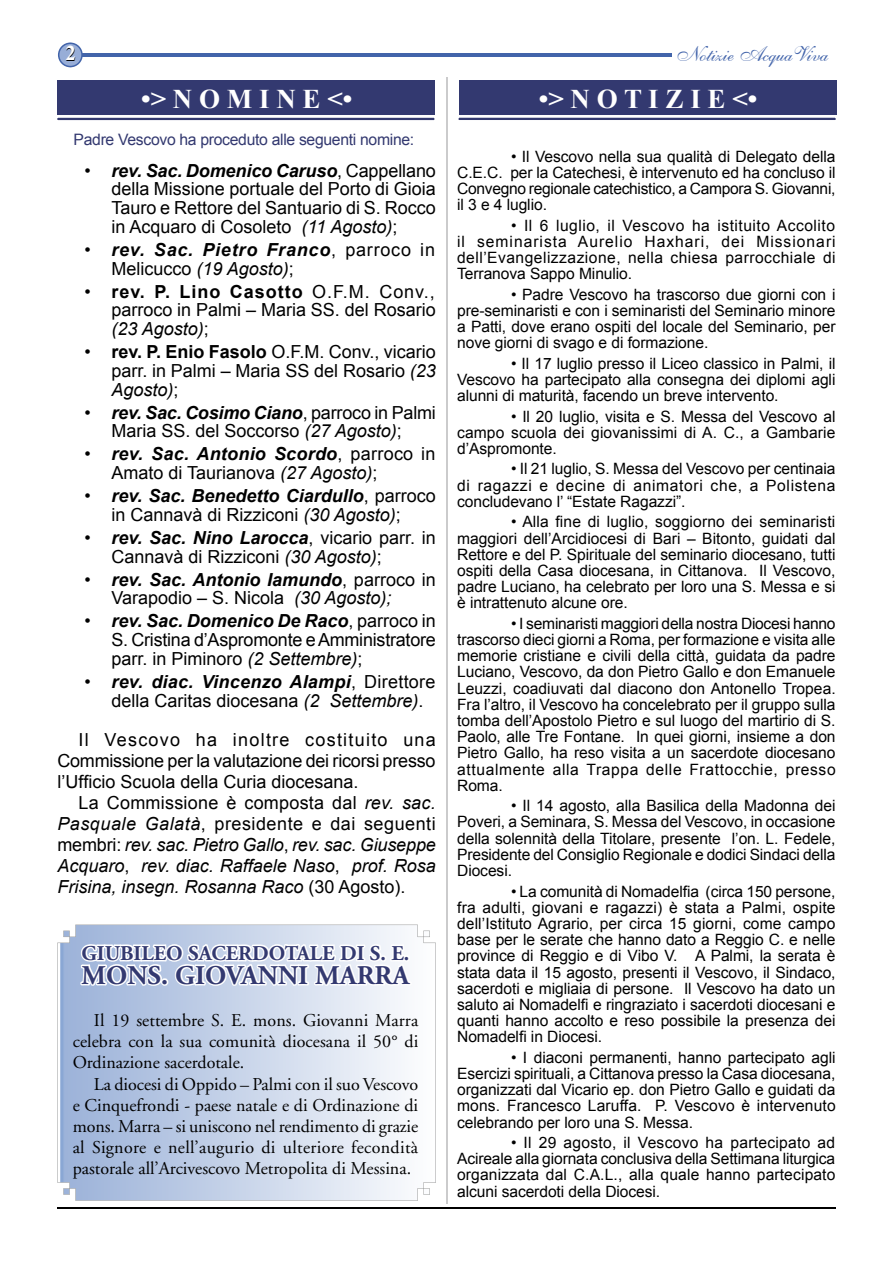
<style>
.page{position:relative;width:893px;height:1263px;background:#fff}
.page>*{position:absolute;margin:0;border:0;box-sizing:border-box;transform-origin:0 0}
.t1{font:700 27px "Times New Roman";color:#fff}
.t2{font:700 27px "Adobe Garamond";color:#333970}
.t3{font:700 21px "Adobe Garamond";color:#333970}
.t4{font:21px "English 111 Vivace BT";color:#4264aa}
.t5{font:700 21px "Times New Roman";color:#000}
.t6{font:18px/18.8px "Arial";color:#000;text-align:justify}
.t7{font:18px/21px "Adobe Garamond";color:#000;text-align:justify}
.t8{font:italic 18px/21px "Arial";color:#000;text-align:justify}
.t9{font:15.75px "Arial";letter-spacing:-.02em;color:#333970}
.t10{font:15.6px/16.2px "Arial";letter-spacing:-.005em;color:#000;text-align:justify}
.s1{font-weight:700;font-style:italic}
.s2{font-style:italic}
.s3{font-weight:700}
.s4{font-style:normal}
</style>
<div class="page">
<svg style="left:57px;top:925px;width:379px;height:276px"></svg>
<hr style="left:82px;top:53px;width:590px;height:3px;background:#4264aa">
<svg style="left:58px;top:43px;width:25px;height:24px"></svg>
<div style="left:57px;top:81px;width:378px;height:34px;background:#333970"></div>
<hr style="left:57px;top:117px;width:378px;height:4px;background:#333970">
<hr style="left:57px;top:120px;width:378px;height:2px;background:#fff">
<hr style="left:57px;top:116px;width:378px;height:2px;background:#fff">
<hr style="left:446px;top:78px;width:2px;height:1126px;background:#cbcbcc">
<hr style="left:57px;top:1208px;width:779px;height:1px;background:#000">
<div style="left:459px;top:81px;width:378px;height:34px;background:#333970"></div>
<hr style="left:458px;top:117px;width:378px;height:4px;background:#333970">
<hr style="left:458px;top:120px;width:378px;height:2px;background:#fff">
<hr style="left:458px;top:116px;width:378px;height:2px;background:#fff">
<svg style="left:79px;top:924px;width:332px;height:64px"></svg>
<h2 class="t5" style="left:66px;top:40px;width:12px">2</h2>
<h2 class="t4" style="left:677px;top:41px;width:153px">Notizie AcquaViva</h2>
<h1 class="t1" style="left:141px;top:80px;width:212px">•&gt; N O M I N E &lt;•</h1>
<p class="t9" style="left:74px;top:129px;width:342px">Padre Vescovo ha proceduto alle seguenti nomine:</p>
<p class="t6" style="left:111px;top:161px;width:326px;text-indent:-27px">• <span class="s1">rev. Sac. Domenico Caruso</span>, Cappellano della Missione portuale del Porto di Gioia Tauro e Rettore del Santuario di S. Rocco in Acquaro di Cosoleto <span class="s2">(11 Agosto)</span>;</p>
<p class="t6" style="left:111px;top:240px;width:325px;text-indent:-27px">• <span class="s1">rev. Sac. Pietro Franco</span>, parroco in<br>Melicucco <span class="s2">(19 Agosto)</span>;</p>
<p class="t6" style="left:111px;top:282px;width:326px;text-indent:-27px">• <span class="s3">rev. P. Lino Casotto</span> O.F.M. Conv., parroco in Palmi – Maria SS. del Rosario <span class="s2">(23 Agosto)</span>;</p>
<p class="t6" style="left:111px;top:343px;width:326px;text-indent:-27px">• <span class="s3">rev. P. Enio Fasolo</span> O.F.M. Conv., vicario parr. in Palmi – Maria SS del Rosario <span class="s2">(23<br>Agosto)</span>;</p>
<p class="t6" style="left:84px;top:403px;width:353px;text-align:center">• <span class="s1">rev. Sac. Cosimo Ciano</span>, parroco in Palmi<br>Maria SS. del Soccorso <span class="s2">(27 Agosto)</span>;</p>
<p class="t6" style="left:111px;top:445px;width:326px;text-indent:-27px">• <span class="s1">rev. Sac. Antonio Scordo</span>, parroco in<br>Amato di Taurianova <span class="s2">(27 Agosto)</span>;</p>
<p class="t6" style="left:84px;top:487px;width:353px;text-align:center">• <span class="s1">rev. Sac. Benedetto Ciardullo</span>, parroco in Cannavà di Rizziconi <span class="s2">(30 Agosto)</span>;</p>
<p class="t6" style="left:111px;top:528px;width:326px;text-indent:-27px">• <span class="s1">rev. Sac. Nino Larocca</span>, vicario parr. in<br>Cannavà di Rizziconi <span class="s2">(30 Agosto)</span>;</p>
<p class="t6" style="left:111px;top:570px;width:326px;text-indent:-27px">• <span class="s1">rev. Sac. Antonio Iamundo</span>, parroco in<br>Varapodio – S. Nicola <span class="s2">(30 Agosto);</span></p>
<p class="t6" style="left:111px;top:612px;width:326px;text-indent:-27px">• <span class="s1">rev. Sac. Domenico De Raco</span>, parroco in S. Cristina d’Aspromonte e Amministratore parr. in Piminoro <span class="s2">(2 Settembre)</span>;</p>
<p class="t6" style="left:111px;top:672px;width:326px;text-indent:-27px">• <span class="s1">rev. diac. Vincenzo Alampi</span>, Direttore della Caritas diocesana <span class="s2">(2 Settembre)</span>.</p>
<p class="t6" style="left:57px;top:729px;width:380px;line-height:21px;text-indent:21px">Il Vescovo ha inoltre costituito una Commissione per la valutazione dei ricorsi presso l’Ufficio Scuola della Curia diocesana.</p>
<p class="t8" style="left:57px;top:792px;width:380px;text-indent:21px"><span class="s4">La Commissione è composta dal</span> rev. sac.<br>Pasquale Galatà<span class="s4">, presidente e dai seguenti membri:</span> rev. sac. Pietro Gallo<span class="s4">,</span> rev. sac. Giuseppe Acquaro<span class="s4">,</span> rev. diac. Raffaele Naso<span class="s4">,</span> prof. Rosa Frisina, insegn. Rosanna Raco <span class="s4">(30 Agosto).</span></p>
<h1 class="t1" style="left:539px;top:80px;width:220px">•&gt; N O T I Z I E &lt;•</h1>
<p class="t10" style="left:457px;top:148px;width:380px;text-indent:54px">• Il Vescovo nella sua qualità di Delegato della C.E.C. per la Catechesi, è intervenuto ed ha concluso il Convegno regionale catechistico, a Campora S. Giovanni, il 3 e 4 luglio.</p>
<p class="t10" style="left:457px;top:217px;width:380px;text-indent:54px">• Il 6 luglio, il Vescovo ha istituito Accolito il seminarista Aurelio Haxhari, dei Missionari dell’Evangelizzazione, nella chiesa parrocchiale di Terranova Sappo Minulio.</p>
<p class="t10" style="left:457px;top:286px;width:380px;text-indent:54px">• Padre Vescovo ha trascorso due giorni con i pre-seminaristi e con i seminaristi del Seminario minore a Patti, dove erano ospiti del locale del Seminario, per nove giorni di svago e di formazione.</p>
<p class="t10" style="left:457px;top:355px;width:380px;text-indent:54px">• Il 17 luglio presso il Liceo classico in Palmi, il Vescovo ha partecipato alla consegna dei diplomi agli alunni di maturità, facendo un breve intervento.</p>
<p class="t10" style="left:457px;top:408px;width:380px;text-indent:54px">• Il 20 luglio, visita e S. Messa del Vescovo al campo scuola dei giovanissimi di A. C., a Gambarie d’Aspromonte.</p>
<p class="t10" style="left:457px;top:461px;width:380px;text-indent:54px">• Il 21 luglio, S. Messa del Vescovo per centinaia di ragazzi e decine di animatori che, a Polistena concludevano l’ “Estate Ragazzi”.</p>
<p class="t10" style="left:457px;top:514px;width:380px;text-indent:54px">• Alla fine di luglio, soggiorno dei seminaristi maggiori dell’Arcidiocesi di Bari – Bitonto, guidati dal Rettore e del P. Spirituale del seminario diocesano, tutti ospiti della Casa diocesana, in Cittanova. Il Vescovo, padre Luciano, ha celebrato per loro una S. Messa e si è intrattenuto alcune ore.</p>
<p class="t10" style="left:457px;top:615px;width:380px;text-indent:54px">• I seminaristi maggiori della nostra Diocesi hanno trascorso dieci giorni a Roma, per formazione e visita alle memorie cristiane e civili della città, guidata da padre Luciano, Vescovo, da don Pietro Gallo e don Emanuele Leuzzi, coadiuvati dal diacono don Antonello Tropea.<br>Fra l’altro, il Vescovo ha concelebrato per il gruppo sulla tomba dell’Apostolo Pietro e sul luogo del martirio di S.<br>Paolo, alle Tre Fontane. In quei giorni, insieme a don Pietro Gallo, ha reso visita a un sacerdote diocesano attualmente alla Trappa delle Frattocchie, presso Roma.</p>
<p class="t10" style="left:457px;top:798px;width:380px;text-indent:54px">• Il 14 agosto, alla Basilica della Madonna dei Poveri, a Seminara, S. Messa del Vescovo, in occasione della solennità della Titolare, presente l’on. L. Fedele, Presidente del Consiglio Regionale e dodici Sindaci della Diocesi.</p>
<p class="t10" style="left:457px;top:883px;width:380px;text-indent:54px">• La comunità di Nomadelfia (circa 150 persone, fra adulti, giovani e ragazzi) è stata a Palmi, ospite dell’Istituto Agrario, per circa 15 giorni, come campo base per le serate che hanno dato a Reggio C. e nelle province di Reggio e di Vibo V. A Palmi, la serata è stata data il 15 agosto, presenti il Vescovo, il Sindaco, sacerdoti e migliaia di persone. Il Vescovo ha dato un saluto ai Nomadelfi e ringraziato i sacerdoti diocesani e quanti hanno accolto e reso possibile la presenza dei Nomadelfi in Diocesi.</p>
<p class="t10" style="left:457px;top:1049px;width:380px;text-indent:54px">• I diaconi permanenti, hanno partecipato agli Esercizi spirituali, a Cittanova presso la Casa diocesana, organizzati dal Vicario ep. don Pietro Gallo e guidati da mons. Francesco Laruffa. P. Vescovo è intervenuto celebrando per loro una S. Messa.</p>
<p class="t10" style="left:457px;top:1135px;width:380px;text-indent:54px">• Il 29 agosto, il Vescovo ha partecipato ad Acireale alla giornata conclusiva della Settimana liturgica organizzata dal C.A.L., alla quale hanno partecipato alcuni sacerdoti della Diocesi.</p>
<h2 class="t3" style="left:82px;top:942px;width:329px">GIUBILEO SACERDOTALE DI S. E.</h2>
<h1 class="t2" style="left:82px;top:960px;width:329px">MONS. GIOVANNI MARRA</h1>
<p class="t7" style="left:73px;top:1011px;width:347px;text-indent:21px">Il 19 settembre S. E. mons. Giovanni Marra celebra con la sua comunità diocesana il 50° di Ordinazione sacerdotale.</p>
<p class="t7" style="left:73px;top:1074px;width:347px;text-indent:21px">La diocesi di Oppido – Palmi con il suo Vescovo e Cinquefrondi - paese natale e di Ordinazione di mons. Marra – si uniscono nel rendimento di grazie al Signore e nell’augurio di ulteriore fecondità pastorale all’Arcivescovo Metropolita di Messina.</p>
</div>
